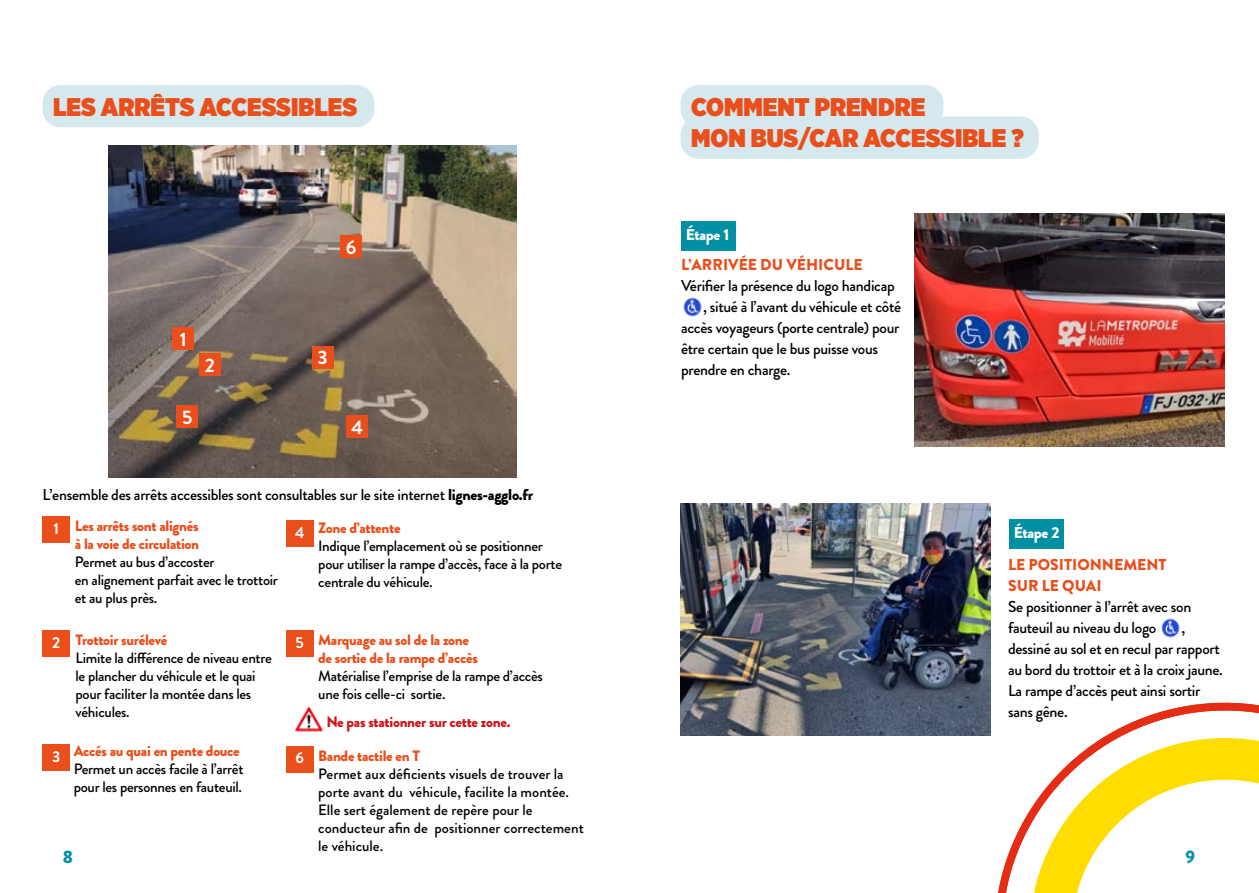
<style>
.page{position:relative;width:1259px;height:893px;background:#fff}
.page>*{position:absolute;margin:0;border:0;box-sizing:border-box;transform-origin:0 0}
.t1{font:900 25.5px/30.6px "Gotham Narrow";color:#e94e1b}
.t2{font:700 19.5px "Brandon Grotesque";color:#fff}
.t3{font:900 18px "Brandon Grotesque";color:#008fa3}
.t4{font:500 15.75px/21px "Brandon Grotesque";letter-spacing:-.02em;color:#000}
.t5{font:900 15.75px/21px "Brandon Grotesque";color:#e94e1b}
.t6{font:900 15.75px "Brandon Grotesque";letter-spacing:-.02em;color:#fff}
.t7{font:700 15.75px "Brandon Grotesque";color:#fff}
.t8{font:500 15px/18px "Brandon Grotesque";letter-spacing:-.02em;color:#000}
.t9{font:500 15px/18px "Brandon Grotesque";color:#000}
.t10{font:900 15px/18px "Brandon Grotesque";letter-spacing:-.02em;color:#e94e1b}
.t11{font:900 15px "Brandon Grotesque";letter-spacing:-.02em;color:#cd1719}
.s1{font-weight:900}
.s2{font-weight:700;color:#fff}
</style>
<div class="page">
<div style="left:680px;top:85px;width:263px;height:42px;background:#d5e8ee;border-radius:18px"></div>
<div style="left:680px;top:117px;width:358px;height:42px;background:#d5e8ee;border-radius:18px"></div>
<img style="left:680px;top:503px;width:310px;height:233px">
<img style="left:1159px;top:617px;width:22px;height:22px;border-radius:11px">
<div style="left:1009px;top:519px;width:54px;height:30px;background:#008fa3"></div>
<img style="left:681px;top:296px;width:22px;height:22px;border-radius:11px">
<img style="left:914px;top:214px;width:311px;height:232px">
<div style="left:681px;top:221px;width:55px;height:30px;background:#008fa3"></div>
<svg style="left:969px;top:695px;width:22px;height:41px"></svg>
<svg style="left:987px;top:696px;width:272px;height:197px"></svg>
<img style="left:108px;top:146px;width:408px;height:331px">
<div style="left:172px;top:328px;width:22px;height:22px;background:#e94e1b"></div>
<div style="left:199px;top:354px;width:22px;height:22px;background:#e94e1b"></div>
<div style="left:312px;top:346px;width:21px;height:23px;background:#e94e1b"></div>
<div style="left:346px;top:416px;width:22px;height:22px;background:#e94e1b"></div>
<div style="left:177px;top:406px;width:21px;height:22px;background:#e94e1b"></div>
<div style="left:340px;top:236px;width:22px;height:22px;background:#e94e1b"></div>
<div style="left:43px;top:85px;width:331px;height:42px;background:#d5e8ee;border-radius:18px"></div>
<div style="left:43px;top:516px;width:27px;height:27px;background:#e94e1b"></div>
<div style="left:286px;top:630px;width:27px;height:27px;background:#e94e1b"></div>
<div style="left:286px;top:746px;width:27px;height:26px;background:#e94e1b"></div>
<div style="left:43px;top:744px;width:27px;height:27px;background:#e94e1b"></div>
<div style="left:42px;top:630px;width:28px;height:27px;background:#e94e1b"></div>
<div style="left:286px;top:521px;width:27px;height:26px;background:#e94e1b"></div>
<img style="left:296px;top:707px;width:26px;height:24px">
<h1 class="t1" style="left:53px;top:92px;width:306px">LES ARRÊTS ACCESSIBLES</h1>
<p class="t2" style="left:180px;top:325px;width:8px">1</p>
<p class="t2" style="left:205px;top:351px;width:12px">2</p>
<p class="t2" style="left:182px;top:403px;width:12px">5</p>
<p class="t2" style="left:346px;top:233px;width:12px">6</p>
<p class="t2" style="left:317px;top:344px;width:12px">3</p>
<p class="t2" style="left:351px;top:413px;width:13px">4</p>
<h1 class="t1" style="left:691px;top:91px;width:334px">COMMENT PRENDRE<br>MON BUS/CAR ACCESSIBLE ?</h1>
<p class="t6" style="left:686px;top:223px;width:45px">Étape 1</p>
<p class="t5" style="left:681px;top:254px;width:183px">L’ARRIVÉE DU VÉHICULE</p>
<p class="t4" style="left:681px;top:275px;width:215px">Vérifier la présence du logo handicap</p>
<p class="t4" style="left:703px;top:296px;width:200px">, situé à l’avant du véhicule et côté</p>
<p class="t4" style="left:681px;top:317px;width:220px">accès voyageurs (porte centrale) pour</p>
<p class="t4" style="left:681px;top:338px;width:199px">être certain que le bus puisse vous</p>
<p class="t4" style="left:681px;top:359px;width:111px">prendre en charge.</p>
<p class="t4" style="left:54px;top:478px;width:481px;line-height:33.5px;text-indent:-11px">L’ensemble des arrêts accessibles sont consultables sur le site internet <span class="s1">lignes-agglo.fr<br></span><span class="s2">1</span></p>
<p class="t10" style="left:75px;top:517px;width:126px">Les arrêts sont alignés à la voie de circulation</p>
<p class="t8" style="left:75px;top:553px;width:205px">Permet au bus d’accoster<br>en alignement parfait avec le trottoir et au plus près.</p>
<p class="t10" style="left:318px;top:519px;width:84px">Zone d’attente</p>
<p class="t8" style="left:318px;top:537px;width:245px">Indique l’emplacement où se positionner pour utiliser la rampe d’accès, face à la porte centrale du véhicule.</p>
<p class="t6" style="left:1014px;top:521px;width:47px">Étape 2</p>
<p class="t7" style="left:295px;top:522px;width:11px">4</p>
<p class="t5" style="left:1008px;top:554px;width:160px">LE POSITIONNEMENT<br>SUR LE QUAI</p>
<p class="t4" style="left:1008px;top:596px;width:185px">Se positionner à l’arrêt avec son fauteuil au niveau du logo</p>
<p class="t4" style="left:1008px;top:617px;width:216px;text-indent:173px">, dessiné au sol et en recul par rapport au bord du trottoir et à la croix jaune.<br>La rampe d’accès peut ainsi sortir sans gêne.</p>
<p class="t10" style="left:76px;top:631px;width:93px">Trottoir surélevé</p>
<p class="t8" style="left:76px;top:649px;width:198px">Limite la différence de niveau entre le plancher du véhicule et le quai pour faciliter la montée dans les véhicules.</p>
<p class="t10" style="left:74px;top:742px;width:168px">Accés au quai en pente douce</p>
<p class="t8" style="left:74px;top:760px;width:171px">Permet un accès facile à l’arrêt pour les personnes en fauteuil.</p>
<p class="t10" style="left:318px;top:631px;width:161px">Marquage au sol de la zone de sortie de la rampe d’accès</p>
<p class="t8" style="left:318px;top:668px;width:226px">Matérialise l’emprise de la rampe d’accès une fois celle-ci sortie.</p>
<p class="t7" style="left:52px;top:631px;width:10px">2</p>
<p class="t7" style="left:295px;top:631px;width:10px">5</p>
<p class="t11" style="left:326px;top:711px;width:185px">Ne pas stationner sur cette zone.</p>
<p class="t10" style="left:318px;top:747px;width:103px">Bande tactile en T</p>
<p class="t9" style="left:318px;top:765px;width:267px">Permet aux déficients visuels de trouver la porte avant du véhicule, facilite la montée.<br>Elle sert également de repère pour le conducteur afin de positionner correctement le véhicule.</p>
<p class="t7" style="left:52px;top:745px;width:10px">3</p>
<p class="t7" style="left:295px;top:747px;width:10px">6</p>
<p class="t3" style="left:63px;top:844px;width:12px">8</p>
<p class="t3" style="left:1185px;top:844px;width:11px">9</p>
</div>
